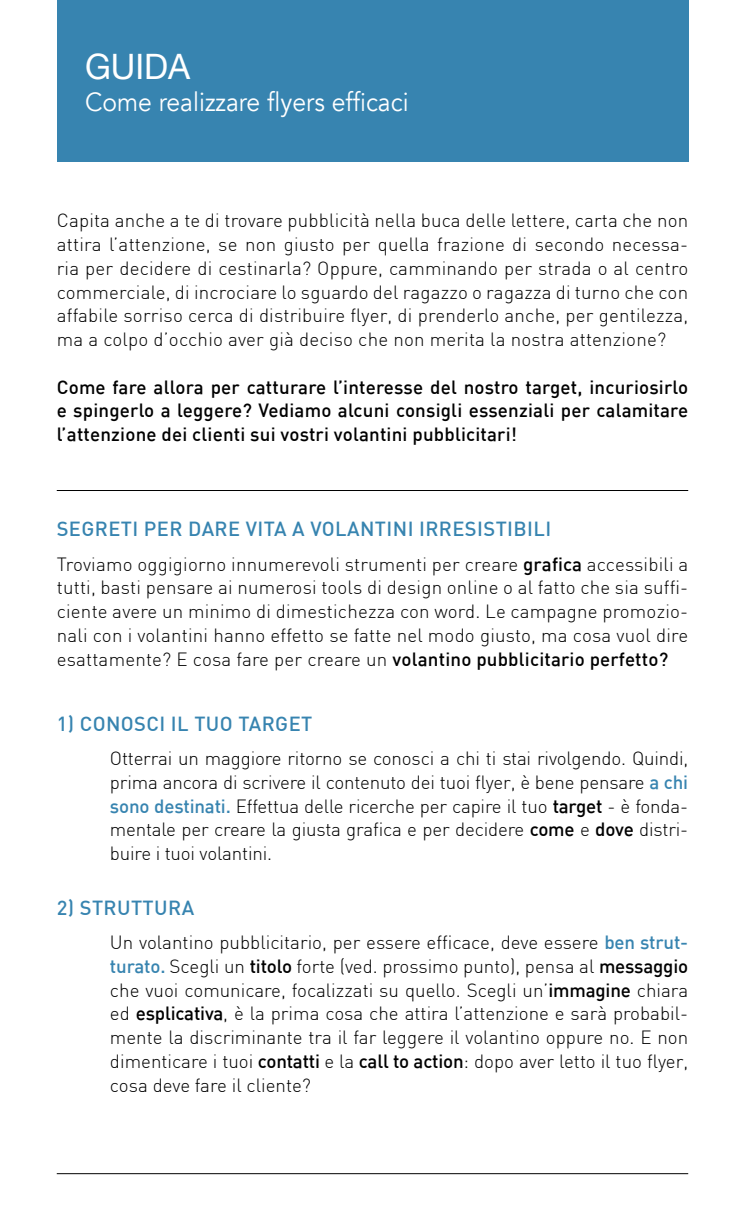
<style>
.page{position:relative;width:745px;height:1219px;background:#fff}
.page>*{position:absolute;margin:0;border:0;box-sizing:border-box;transform-origin:0 0}
.t1{font:35px "Helvetica Neue";color:#fff}
.t2{font:26.25px "Avenir";color:#fff;scale:.94 1}
.t3{font:500 20px "DIN";letter-spacing:.02em;color:#3784b0}
.t4{font:300 18.75px/23.8px "DIN";color:#000;text-align:justify}
.t5{font:500 18.75px/23.8px "DIN";letter-spacing:.01em;color:#000;text-align:justify}
.s1{font-weight:500}
.s2{font-weight:500;color:#3784b0}
</style>
<div class="page">
<div style="left:57px;top:0;width:630px;height:162px;background:#3784b0"></div>
<hr style="left:57px;top:1173px;width:630px;height:1px;background:#000">
<hr style="left:57px;top:490px;width:630px;height:1px;background:#000">
<h1 class="t1" style="left:85px;top:41px;width:106px">GUIDA</h1>
<h2 class="t2" style="left:85px;top:86px;width:345px">Come realizzare flyers efficaci</h2>
<p class="t4" style="left:57px;top:209px;width:632px">Capita anche a te di trovare pubblicità nella buca delle lettere, carta che non attira l’attenzione, se non giusto per quella frazione di secondo necessa&shy;ria per decidere di cestinarla? Oppure, camminando per strada o al centro commerciale, di incrociare lo sguardo del ragazzo o ragazza di turno che con affabile sorriso cerca di distribuire flyer, di prenderlo anche, per gentilezza, ma a colpo d’occhio aver già deciso che non merita la nostra attenzione?</p>
<p class="t5" style="left:57px;top:374px;width:632px">Come fare allora per catturare l’interesse del nostro target, incuriosirlo e spingerlo a leggere? Vediamo alcuni consigli essenziali per calamitare l’attenzione dei clienti sui vostri volantini pubblicitari!</p>
<p class="t3" style="left:57px;top:516px;width:495px">SEGRETI PER DARE VITA A VOLANTINI IRRESISTIBILI</p>
<p class="t4" style="left:57px;top:552px;width:632px">Troviamo oggigiorno innumerevoli strumenti per creare <span class="s1">grafica</span> accessibili a tutti, basti pensare ai numerosi tools di design online o al fatto che sia suffi&shy;ciente avere un minimo di dimestichezza con word. Le campagne promozio&shy;nali con i volantini hanno effetto se fatte nel modo giusto, ma cosa vuol dire esattamente? E cosa fare per creare un <span class="s1">volantino pubblicitario perfetto?</span></p>
<p class="t3" style="left:57px;top:711px;width:257px">1) CONOSCI IL TUO TARGET</p>
<p class="t4" style="left:110px;top:746px;width:579px">Otterrai un maggiore ritorno se conosci a chi ti stai rivolgendo. Quindi, prima ancora di scrivere il contenuto dei tuoi flyer, è bene pensare <span class="s2">a chi sono destinati.</span> Effettua delle ricerche per capire il tuo <span class="s1">target</span> - è fonda&shy;mentale per creare la giusta grafica e per decidere <span class="s1">come</span> e <span class="s1">dove</span> distri&shy;buire i tuoi volantini.</p>
<p class="t3" style="left:57px;top:895px;width:139px">2) STRUTTURA</p>
<p class="t4" style="left:110px;top:930px;width:579px">Un volantino pubblicitario, per essere efficace, deve essere <span class="s2">ben strut&shy;turato.</span> Scegli un <span class="s1">titolo</span> forte (ved. prossimo punto), pensa al <span class="s1">messaggio </span>che vuoi comunicare, focalizzati su quello. Scegli un’<span class="s1">immagine</span> chiara ed <span class="s1">esplicativa</span>, è la prima cosa che attira l’attenzione e sarà probabil&shy;mente la discriminante tra il far leggere il volantino oppure no. E non dimenticare i tuoi <span class="s1">contatti</span> e la <span class="s1">call to action</span>: dopo aver letto il tuo flyer, cosa deve fare il cliente?</p>
</div>
